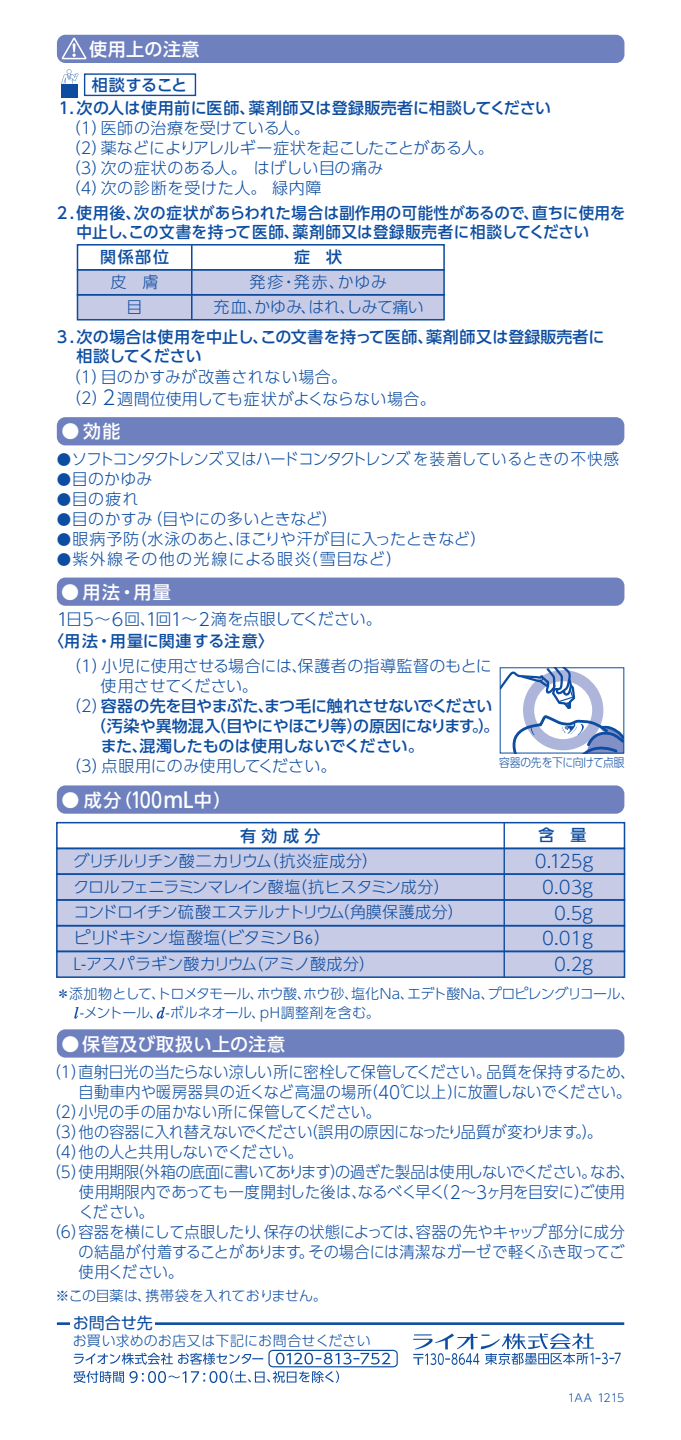
<style>
.page{position:relative;width:681px;height:1440px;background:#fff}
.page>*{position:absolute;margin:0;border:0;box-sizing:border-box;transform-origin:0 0}
.t1{font:500 18px "UD Shin Go Pro";letter-spacing:.02em;color:#fff}
.t2{font:300 18px "UD Shin Go Pro";color:#0d4da1}
.t3{font:300 16.8px "UD Shin Go Pro";letter-spacing:-.02em;color:#0d4da1}
.t4{font:300 16px/25px "UD Shin Go Pro";color:#0d4da1;text-align:center}
.t5{font:300 16px/20px "UD Shin Go Pro";letter-spacing:.02em;color:#0d4da1}
.t6{font:300 16px "UD Shin Go Pro";letter-spacing:-.02em;color:#0d4da1;scale:.95 1}
.t7{font:300 16px "UD Shin Go Pro";color:#0d4da1;scale:.95 1}
.t8{font:500 16px/19px "UD Shin Go Pro";letter-spacing:.02em;color:#0d4da1}
.t9{font:300 16px "UD Shin Go Pro";letter-spacing:-.04em;color:#0d4da1;scale:.95 1}
.t10{font:500 16px/19px "UD Shin Go Pro";color:#0d4da1}
.t11{font:500 16px "UD Shin Go Pro";letter-spacing:-.02em;color:#0d4da1}
.t12{font:300 16px/22px "UD Shin Go Pro";letter-spacing:-.02em;color:#0d4da1}
.t13{font:300 16px "UD Shin Go Pro";letter-spacing:.02em;color:#0d4da1;scale:.95 1}
.t14{font:300 16px "UD Shin Go Pro";letter-spacing:-.03em;color:#0d4da1}
.t15{font:300 16px "UD Shin Go Pro";letter-spacing:-.06em;color:#0d4da1}
.t16{font:500 16px "UD Shin Go Pro";letter-spacing:-.04em;color:#0d4da1}
.t17{font:300 16px "UD Shin Go Pro";letter-spacing:.08em;color:#0d4da1}
.t18{font:300 16px "UD Shin Go Pro";letter-spacing:-.04em;color:#0d4da1}
.t19{font:16px "UD Shin Go Pro";color:#0d4da1}
.t20{font:300 14px/19px "UD Shin Go Pro";letter-spacing:-.03em;color:#0d4da1}
.t21{font:300 14px "UD Shin Go Pro";color:#0d4da1}
.t22{font:300 12px "UD Shin Go Pro";letter-spacing:-.04em;color:#0d4da1;scale:.9 1}
.t23{font:300 11px "UD Shin Go Pro";letter-spacing:-.06em;color:#0d4da1}
.s1{font-size:19.8px}
.s2{font-size:14.4px}
.s3{font-size:17.6px}
.s4{font-weight:500}
.s5{font-weight:300}
.s6{font-size:21px}
.s7{font-weight:400;font-size:11.8px}
</style>
<div class="page">
<div style="left:57px;top:35px;width:567px;height:28px;background:#6f80bf;border-radius:9px"></div>
<svg style="left:62px;top:38px;width:24px;height:21px"></svg>
<div style="left:77px;top:270px;width:367px;height:50px;background:#c7cbe6"></div>
<div style="left:84px;top:73px;width:112px;height:23px;border:1px solid #0d4da1"></div>
<div style="left:61px;top:86px;width:16px;height:12px;background:#0d4da1"></div>
<svg style="left:61px;top:69px;width:17px;height:16px"></svg>
<div style="left:77px;top:244px;width:367px;height:27px;border:2px solid #0d4da1"></div>
<div style="left:77px;top:269px;width:367px;height:26px;border:2px solid #0d4da1"></div>
<div style="left:77px;top:294px;width:367px;height:26px;border:2px solid #0d4da1"></div>
<hr style="left:191px;top:245px;width:1px;height:75px;background:#0d4da1">
<div style="left:57px;top:1029px;width:567px;height:29px;background:#6f80bf;border-radius:9px"></div>
<div style="left:57px;top:577px;width:567px;height:29px;background:#6f80bf;border-radius:9px"></div>
<svg style="left:501px;top:669px;width:121px;height:82px"></svg>
<div style="left:57px;top:417px;width:567px;height:28px;background:#6f80bf;border-radius:9px"></div>
<hr style="left:57px;top:1322px;width:567px;height:3px;background:#0d4da1">
<div style="left:71px;top:1315px;width:84px;height:17px;background:#fff"></div>
<div style="left:268px;top:1350px;width:129px;height:17px;border:1px solid #0d4da1;border-radius:4px"></div>
<svg style="left:276px;top:1352px;width:114px;height:12px"></svg>
<svg style="left:74px;top:1353px;width:189px;height:12px"></svg>
<svg style="left:73px;top:1371px;width:266px;height:12px"></svg>
<svg style="left:413px;top:1333px;width:207px;height:32px"></svg>
<div style="left:57px;top:848px;width:567px;height:129px;background:#c7cbe6"></div>
<div style="left:57px;top:785px;width:567px;height:29px;background:#6f80bf;border-radius:9px"></div>
<div style="left:56px;top:822px;width:569px;height:27px;border:2px solid #0d4da1"></div>
<hr style="left:503px;top:823px;width:1px;height:154px;background:#0d4da1">
<div style="left:56px;top:848px;width:569px;height:27px;border:2px solid #0d4da1"></div>
<div style="left:56px;top:873px;width:569px;height:28px;border:2px solid #0d4da1"></div>
<div style="left:56px;top:925px;width:569px;height:27px;border:2px solid #0d4da1"></div>
<div style="left:56px;top:951px;width:569px;height:27px;border:2px solid #0d4da1"></div>
<div style="left:56px;top:899px;width:569px;height:27px;border:2px solid #0d4da1"></div>
<svg style="left:74px;top:1007px;width:5px;height:12px"></svg>
<svg style="left:157px;top:1007px;width:8px;height:12px"></svg>
<p class="t1" style="left:89px;top:35px;width:112px">使用上の注意</p>
<p class="t8" style="left:59px;top:73px;width:493px;line-height:23.2px;text-indent:33px">相談すること<br>1．次の人は使用前に医師、薬剤師又は登録販売者に相談してください</p>
<p class="t5" style="left:65px;top:117px;width:430px">（1）医師の治療を受けている人。<br>（2）薬などによりアレルギー症状を起こしたことがある人。（3）次の症状のある人。 はげしい目の痛み<br>（4）次の診断を受けた人。 緑内障</p>
<p class="t8" style="left:76px;top:202px;width:550px;text-indent:-20px">2 .使用後、次の症状があらわれた場合は副作用の可能性があるので、直ちに使用を中止し、この文書を持って医師、薬剤師又は登録販売者に相談してください</p>
<p class="t10" style="left:100px;top:247px;width:70px">関係部位</p>
<p class="t10" style="left:294px;top:247px;width:49px">症　状</p>
<p class="t4" style="left:110px;top:269px;width:49px">皮　膚目</p>
<p class="t4" style="left:213px;top:269px;width:211px">発疹・発赤、かゆみ<br>充血、かゆみ、はれ、しみて痛い</p>
<p class="t10" style="left:77px;top:327px;width:529px;text-indent:-20px">3 .次の場合は使用を中止し、この文書を持って医師、薬剤師又は登録販売者に相談してください</p>
<p class="t5" style="left:65px;top:365px;width:372px;line-height:21.8px">（1）目のかすみが改善されない場合。<br>（2）<span class="s1">2</span>週間位使用しても症状がよくならない場合。</p>
<p class="t1" style="left:61px;top:417px;width:61px">●効能</p>
<p class="t9" style="left:57px;top:446px;width:593px"><span class="s2">●</span>ソフトコンタクトレンズ又はハードコンタクトレンズを装着しているときの不快感</p>
<p class="t4" style="left:57px;top:466px;width:97px"><span class="s2">●</span>目のかゆみ</p>
<p class="t4" style="left:57px;top:486px;width:83px"><span class="s2">●</span>目の疲れ</p>
<p class="t4" style="left:57px;top:506px;width:282px"><span class="s2">●</span>目のかすみ（目やにの多いときなど）</p>
<p class="t4" style="left:57px;top:526px;width:431px"><span class="s2">●</span>眼病予防（水泳のあと、ほこりや汗が目に入ったときなど）</p>
<p class="t17" style="left:57px;top:546px;width:346px"><span class="s2">●</span>紫外線その他の光線による眼炎（雪目など）</p>
<p class="t1" style="left:61px;top:577px;width:111px">●用法・用量</p>
<p class="t12" style="left:48px;top:608px;width:335px;text-indent:9px"><span class="s3">1</span>日<span class="s3">5</span>～<span class="s3">6</span>回、<span class="s3">1</span>回<span class="s3">1</span>～<span class="s3">2</span>滴を点眼してください。<span class="s4">〈用法・用量に関連する注意〉</span></p>
<p class="t4" style="left:65px;top:652px;width:428px">（1）小児に使用させる場合には、保護者の指導監督のもとに</p>
<p class="t12" style="left:56px;top:674px;width:203px">　　 使用させてください。</p>
<p class="t11" style="left:65px;top:692px;width:428px"><span class="s5">（2）</span>容器の先を目やまぶた、まつ毛に触れさせないでください</p>
<p class="t11" style="left:90px;top:712px;width:410px">（汚染や異物混入（目やにやほこり等）の原因になります。）。</p>
<p class="t16" style="left:101px;top:732px;width:324px">また、混濁したものは使用しないでください。</p>
<p class="t4" style="left:65px;top:752px;width:273px">（3）点眼用にのみ使用してください。</p>
<p class="t22" style="left:499px;top:753px;width:141px">容器の先を下に向けて点眼</p>
<p class="t1" style="left:62px;top:785px;width:171px">● 成分（<span class="s6">100mL</span>中）</p>
<p class="t10" style="left:240px;top:825px;width:81px">有 効 成 分</p>
<p class="t10" style="left:538px;top:825px;width:49px">含　量</p>
<p class="t18" style="left:73px;top:848px;width:306px">グリチルリチン酸二カリウム（抗炎症成分）</p>
<p class="t2" style="left:534px;top:847px;width:60px">0.125g</p>
<p class="t15" style="left:73px;top:874px;width:378px">クロルフェニラミンマレイン酸塩（抗ヒスタミン成分）</p>
<p class="t2" style="left:542px;top:873px;width:52px">0.03g</p>
<p class="t3" style="left:73px;top:924px;width:259px">ピリドキシン塩酸塩（ビタミンＢ<span class="s7">６</span>）</p>
<p class="t2" style="left:542px;top:924px;width:52px">0.01g</p>
<p class="t4" style="left:73px;top:951px;width:303px">L-アスパラギン酸カリウム（アミノ酸成分）</p>
<p class="t2" style="left:554px;top:950px;width:41px">0.2g</p>
<p class="t14" style="left:73px;top:899px;width:392px">コンドロイチン硫酸エステルナトリウム（角膜保護成分）</p>
<p class="t2" style="left:554px;top:898px;width:41px">0.5g</p>
<p class="t20" style="left:80px;top:983px;width:555px;text-indent:-24px">＊添加物として、トロメタモール、ホウ酸、ホウ砂、塩化Na、エデト酸Na、プロピレングリコール、-メントール、 -ボルネオール、ｐH調整剤を含む。</p>
<p class="t1" style="left:61px;top:1029px;width:225px">●保管及び取扱い上の注意</p>
<p class="t6" style="left:46px;top:1059px;width:621px">（1）直射日光の当たらない涼しい所に密栓して保管してください。品質を保持するため、</p>
<p class="t13" style="left:79px;top:1079px;width:583px">自動車内や暖房器具の近くなど高温の場所（<span class="s3">40</span>℃以上）に放置しないでください。</p>
<p class="t7" style="left:46px;top:1099px;width:355px">（2）小児の手の届かない所に保管してください。</p>
<p class="t6" style="left:46px;top:1119px;width:587px">（3）他の容器に入れ替えないでください（誤用の原因になったり品質が変わります。）。</p>
<p class="t9" style="left:46px;top:1139px;width:272px">（4）他の人と共用しないでください。</p>
<p class="t9" style="left:46px;top:1159px;width:621px">（5）使用期限（外箱の底面に書いてあります）の過ぎた製品は使用しないでください。なお、</p>
<p class="t7" style="left:79px;top:1179px;width:576px">使用期限内であっても一度開封した後は、なるべく早く（<span class="s3">2</span>～<span class="s3">3</span>ヶ月を目安に）ご使用</p>
<p class="t7" style="left:79px;top:1199px;width:113px">ください。　　</p>
<p class="t7" style="left:46px;top:1219px;width:610px">（6）容器を横にして点眼したり、保存の状態によっては、容器の先やキャップ部分に成分</p>
<p class="t6" style="left:78px;top:1239px;width:575px">の結晶が付着することがあります。その場合には清潔なガーゼで軽くふき取ってご</p>
<p class="t7" style="left:78px;top:1259px;width:112px">使用ください。</p>
<p class="t21" style="left:56px;top:1285px;width:272px">※この目薬は、携帯袋を入れておりません。</p>
<p class="t19" style="left:73px;top:1310px;width:81px">お問合せ先</p>
<p class="t21" style="left:73px;top:1330px;width:299px">お買い求めのお店又は下記にお問合せください</p>
<p class="t23" style="left:567px;top:1389px;width:58px">1AA 1215</p>
</div>
